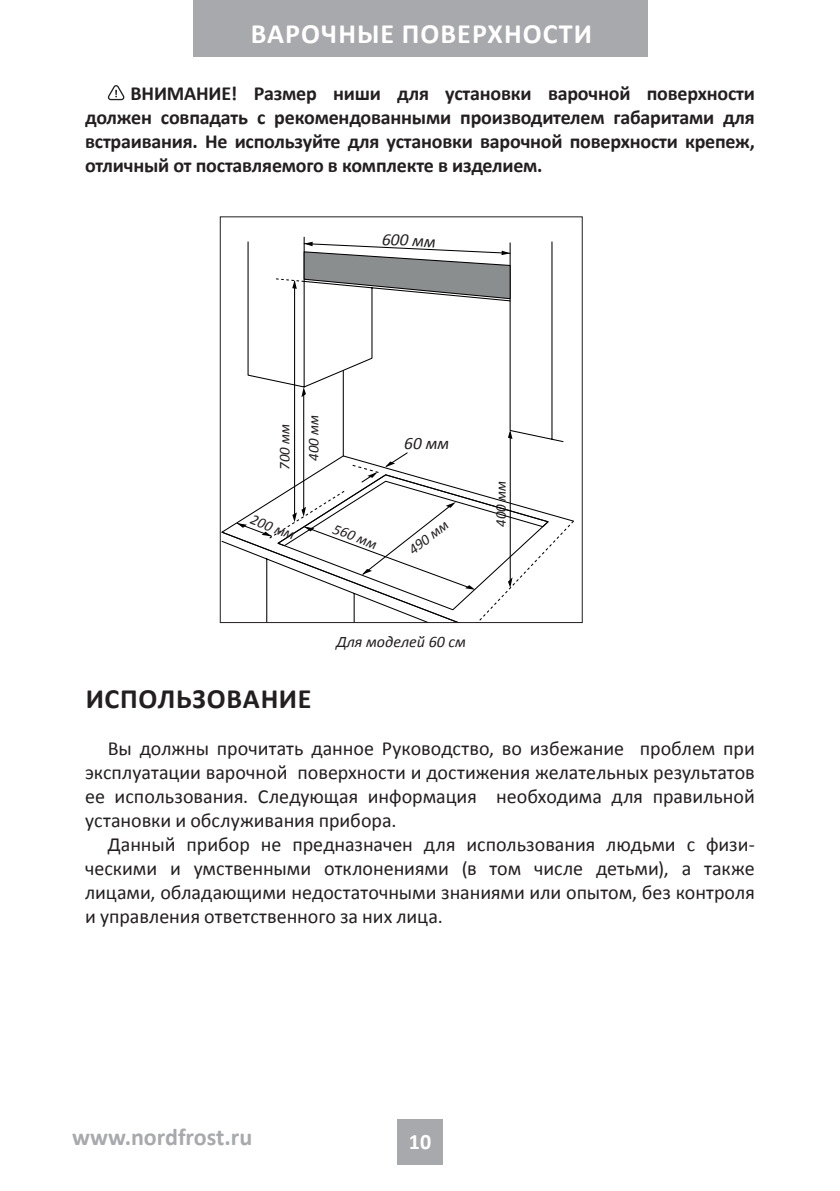
<style>
.page{position:relative;width:840px;height:1191px;background:#fff}
.page>*{position:absolute;margin:0;border:0;box-sizing:border-box;transform-origin:0 0}
.t1{font:700 28px "Calibri";letter-spacing:.04em;color:#fff}
.t2{font:700 28px "Calibri";letter-spacing:.02em;color:#231f20}
.t3{font:700 24px "Calibri";color:#a8a9ad}
.t4{font:700 22px "Calibri";color:#fff}
.t5{font:20px/24px "Calibri";color:#231f20;text-align:justify}
.t6{font:700 20px/24px "Calibri";letter-spacing:-.01em;color:#231f20;text-align:justify}
.t7{font:italic 17.2px "Calibri";color:#231f20}
.t8{font:italic 16px "Calibri";color:#231f20}
.t9{font:italic 14.8px/28.8px "Calibri";color:#231f20}
</style>
<div class="page">
<div style="left:193px;top:0;width:453px;height:57px;background:#a8a9ad"></div>
<div style="left:397px;top:1119px;width:45px;height:45px;background:#a8a9ad"></div>
<svg style="left:247px;top:241px;width:317px;height:202px"></svg>
<hr style="left:303px;top:391px;width:1px;height:121px;background:#000001">
<hr style="left:342px;top:371px;width:1px;height:85px;background:#000001">
<svg style="left:301px;top:387px;width:5px;height:10px"></svg>
<hr style="left:294px;top:281px;width:1px;height:234px;background:#000001">
<hr style="left:509px;top:432px;width:1px;height:149px;background:#000001">
<svg style="left:507px;top:430px;width:5px;height:9px"></svg>
<hr style="left:509px;top:243px;width:1px;height:58px;background:#000001">
<hr style="left:303px;top:237px;width:1px;height:44px;background:#000001">
<svg style="left:275px;top:242px;width:236px;height:58px"></svg>
<svg style="left:222px;top:451px;width:352px;height:170px"></svg>
<div style="left:220px;top:216px;width:362px;height:407px;border:1px solid #231f20"></div>
<svg style="left:108px;top:85px;width:16px;height:15px"></svg>
<h1 class="t1" style="left:250px;top:16px;width:342px">ВАРОЧНЫЕ ПОВЕРХНОСТИ</h1>
<p class="t6" style="left:85px;top:82px;width:671px;text-indent:45px">ВНИМАНИЕ! Размер ниши для установки варочной поверхности должен совпадать с рекомендованными производителем габаритами для встраивания. Не используйте для установки варочной поверхности крепеж, отличный от поставляемого в комплекте в изделием.</p>
<p class="t7" style="left:382px;top:228px;width:55px;rotate:3deg">600 мм</p>
<p class="t9" style="left:269px;top:461px;width:47px;text-indent:-9px;rotate:-90deg">700 мм<br>400 мм</p>
<p class="t7" style="left:404px;top:432px;width:46px">60 мм</p>
<p class="t9" style="left:256px;top:504px;width:47px;rotate:21deg">200 мм</p>
<p class="t9" style="left:401px;top:539px;width:47px;rotate:-38deg">490 мм</p>
<p class="t9" style="left:339px;top:514px;width:47px;rotate:21deg">560 мм</p>
<p class="t9" style="left:485px;top:527px;width:47px;rotate:-90deg">400 мм</p>
<p class="t8" style="left:336px;top:631px;width:131px">Для моделей 60 см</p>
<h1 class="t2" style="left:86px;top:681px;width:227px">ИСПОЛЬЗОВАНИЕ</h1>
<p class="t5" style="left:85px;top:736px;width:671px;text-indent:23px">Вы должны прочитать данное Руководство, во избежание проблем при эксплуатации варочной поверхности и достижения желательных результатов ее использования. Следующая информация необходима для правильной установки и обслуживания прибора.</p>
<p class="t5" style="left:85px;top:832px;width:670px;text-indent:23px">Данный прибор не предназначен для использования людьми с физи&shy;ческими и умственными отклонениями (в том числе детьми), а также лицами, обладающими недостаточными знаниями или опытом, без контроля и управления ответственного за них лица.</p>
<p class="t3" style="left:72px;top:1122px;width:182px">www.nordfrost.ru</p>
<p class="t4" style="left:408px;top:1127px;width:24px">10</p>
</div>
